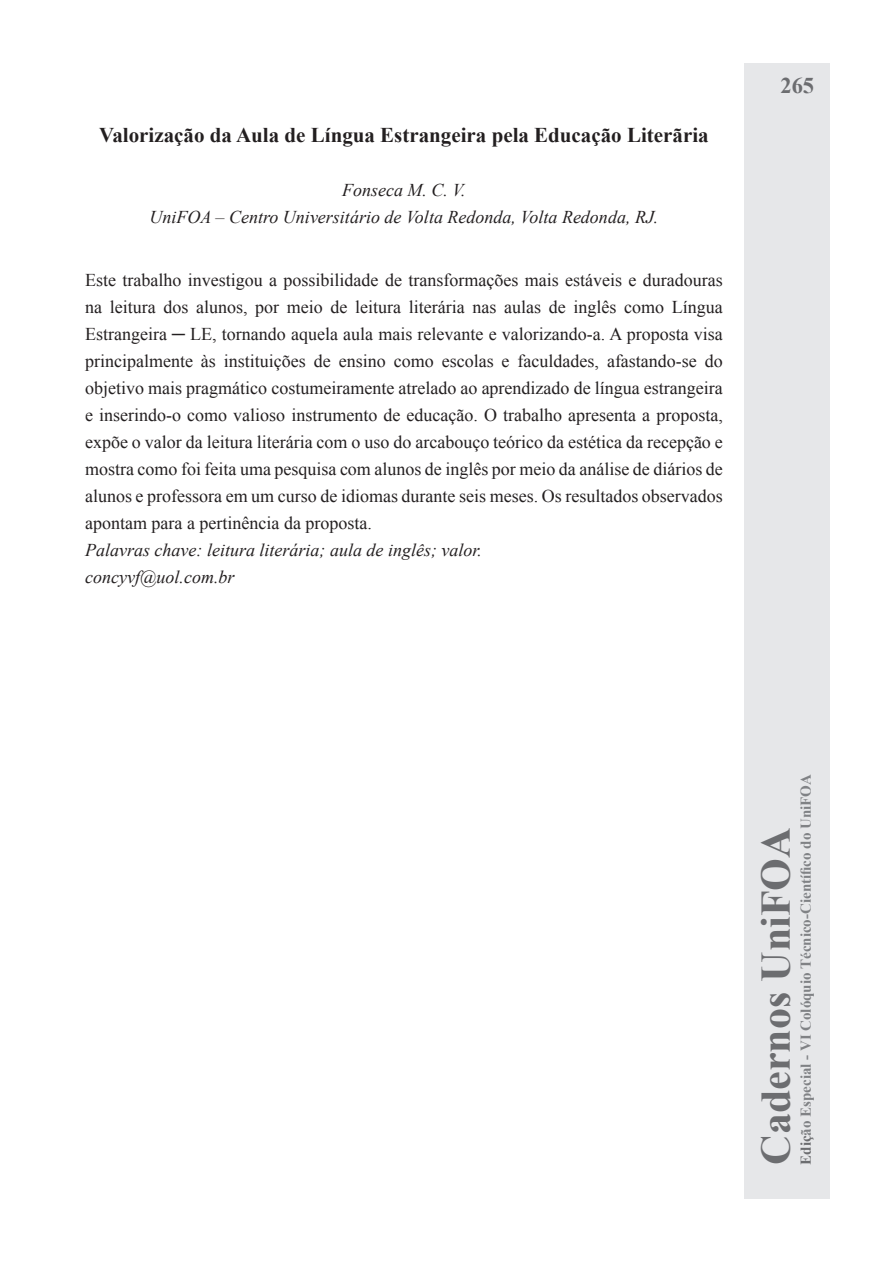
<style>
.page{position:relative;width:893px;height:1263px;background:#fff}
.page>*{position:absolute;margin:0;border:0;box-sizing:border-box;transform-origin:0 0}
.t1{font:700 42px "Times New Roman";color:#6c6d70}
.t2{font:700 22.5px "Times New Roman";color:#6c6d70}
.t3{font:700 21px "Times New Roman";color:#231f20}
.t4{font:18px/27px "Times New Roman";color:#231f20;text-align:justify}
.t5{font:italic 18px/27px "Times New Roman";color:#231f20;text-align:center}
.t6{font:700 15px "Times New Roman";color:#808285}
.s1{color:#6c6d70}
</style>
<div class="page">
<div style="left:744px;top:64px;width:85px;height:1135px;background:#e6e7e9"></div>
<p class="t3" style="left:99px;top:120px;width:611px">Valorização da Aula de Língua Estrangeira pela Educação Literãria</p>
<p class="t5" style="left:149px;top:176px;width:510px">Fonseca M. C. V.<br>UniFOA – Centro Universitário de Volta Redonda, Volta Redonda, RJ.</p>
<p class="t4" style="left:85px;top:266px;width:639px">Este trabalho investigou a possibilidade de transformações mais estáveis e duradouras na leitura dos alunos, por meio de leitura literária nas aulas de inglês como Língua Estrangeira ─ LE, tornando aquela aula mais relevante e valorizando-a. A proposta visa principalmente às instituições de ensino como escolas e faculdades, afastando-se do objetivo mais pragmático costumeiramente atrelado ao aprendizado de língua estrangeira e inserindo-o como valioso instrumento de educação. O trabalho apresenta a proposta, expõe o valor da leitura literária com o uso do arcabouço teórico da estética da recepção e mostra como foi feita uma pesquisa com alunos de inglês por meio da análise de diários de alunos e professora em um curso de idiomas durante seis meses. Os resultados observados apontam para a pertinência da proposta.</p>
<p class="t5" style="left:85px;top:536px;width:398px;text-align:left">Palavras chave: leitura literária; aula de inglês; valor. concyvf@uol.com.br</p>
<p class="t2" style="left:780px;top:70px;width:35px">265</p>
<h1 class="t1" style="left:747px;top:1165px;width:339px;rotate:-90deg">Cadernos UniFOA</h1>
<p class="t6" style="left:795px;top:1165px;width:392px;rotate:-90deg"><span class="s1">Ediç</span>ão Especial - VI Colóquio Técnico-Científico do UniFOA</p>
</div>
